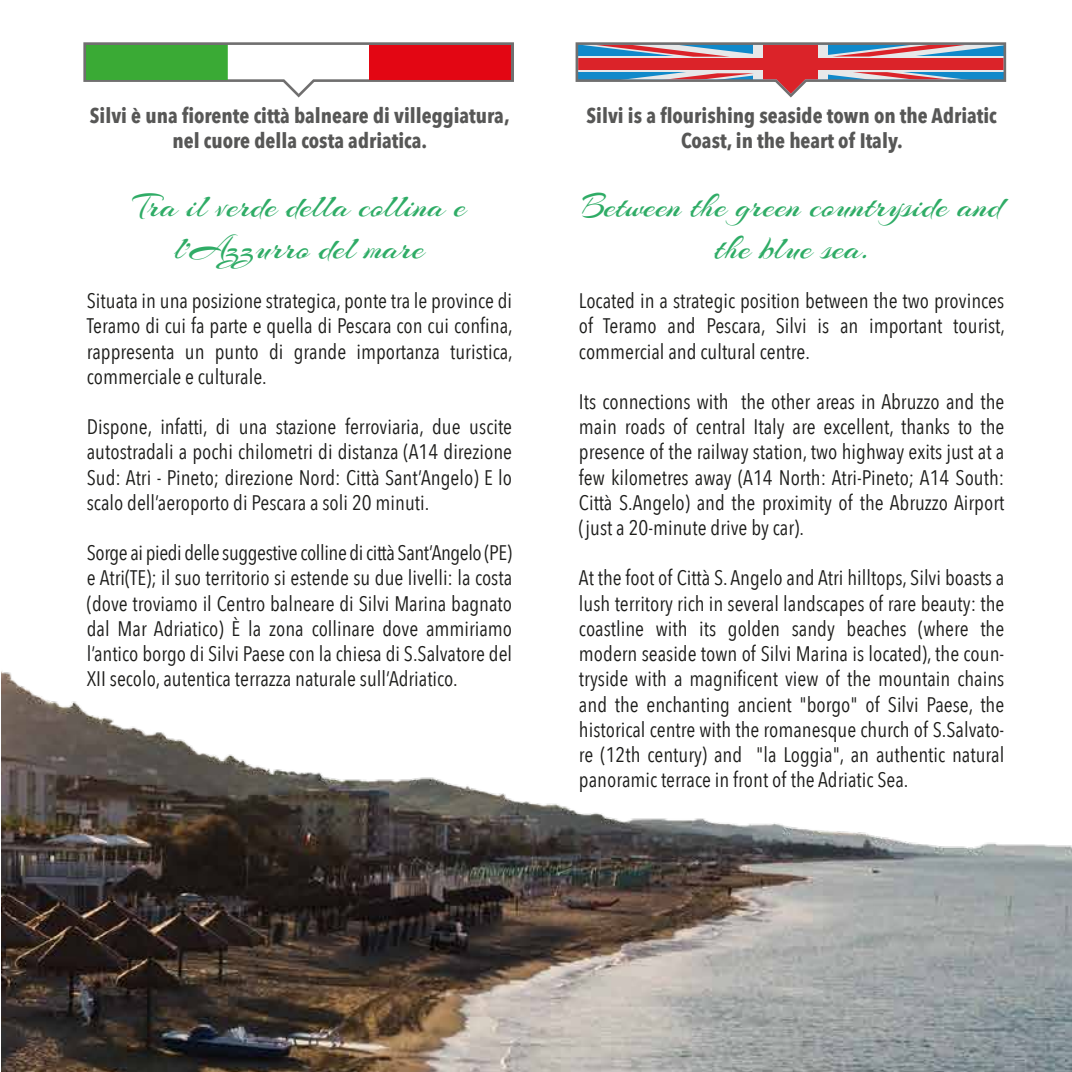
<style>
.page{position:relative;width:1072px;height:1072px;background:#fff}
.page>*{position:absolute;margin:0;border:0;box-sizing:border-box;transform-origin:0 0}
.t1{font:35px/42px "Arizonia";color:#2fac66;text-align:center}
.t2{font:21px/25.2px "Avenir Next Condensed";color:#1d1d1b;text-align:justify}
.t3{font:700 21px/25.2px "Avenir Next Condensed";color:#575756;text-align:center}
</style>
<div class="page">
<img style="left:1px;top:671px;width:1070px;height:400px">
<svg style="left:83px;top:42px;width:431px;height:56px"></svg>
<div style="left:369px;top:45px;width:142px;height:34px;background:#e30613"></div>
<svg style="left:575px;top:42px;width:432px;height:56px"></svg>
<svg style="left:763px;top:45px;width:54px;height:49px;fill:#db2329"></svg>
<div style="left:578px;top:59px;width:425px;height:11px;background:#db2329"></div>
<p class="t3" style="left:90px;top:103px;width:421px">Silvi è una fiorente città balneare di villeggiatura, nel cuore della costa adriatica.</p>
<h1 class="t1" style="left:133px;top:185px;width:335px">Tra il verde della collina e l’Azzurro del mare</h1>
<p class="t2" style="left:87px;top:287px;width:427px">Situata in una posizione strategica, ponte tra le province di Teramo di cui fa parte e quella di Pescara con cui confina, rappresenta un punto di grande importanza turistica, commerciale e culturale.</p>
<p class="t2" style="left:87px;top:413px;width:427px">Dispone, infatti, di una stazione ferroviaria, due uscite autostradali a pochi chilometri di distanza (A14 direzione Sud: Atri - Pineto; direzione Nord: Città Sant’Angelo) E lo scalo dell’aeroporto di Pescara a soli 20 minuti.</p>
<p class="t2" style="left:87px;top:539px;width:427px">Sorge ai piedi delle suggestive colline di città Sant’Angelo (PE) e Atri(TE); il suo territorio si estende su due livelli: la costa (dove troviamo il Centro balneare di Silvi Marina bagnato dal Mar Adriatico) È la zona collinare dove ammiriamo l’antico borgo di Silvi Paese con la chiesa di S.Salvatore del XII secolo, autentica terrazza naturale sull’Adriatico.</p>
<p class="t3" style="left:586px;top:103px;width:411px">Silvi is a flourishing seaside town on the Adriatic<br>Coast, in the heart of Italy.</p>
<h1 class="t1" style="left:581px;top:185px;width:422px">Between the green countryside and the blue sea.</h1>
<p class="t2" style="left:579px;top:287px;width:427px">Located in a strategic position between the two provinces of Teramo and Pescara, Silvi is an important tourist, commercial and cultural centre.</p>
<p class="t2" style="left:579px;top:388px;width:427px">Its connections with the other areas in Abruzzo and the main roads of central Italy are excellent, thanks to the presence of the railway station, two highway exits just at a few kilometres away (A14 North: Atri-Pineto; A14 South:<br>Città S.Angelo) and the proximity of the Abruzzo Airport (just a 20-minute drive by car).</p>
<p class="t2" style="left:579px;top:564px;width:427px">At the foot of Città S. Angelo and Atri hilltops, Silvi boasts a lush territory rich in several landscapes of rare beauty: the coastline with its golden sandy beaches (where the modern seaside town of Silvi Marina is located), the coun&shy;tryside with a magnificent view of the mountain chains and the enchanting ancient "borgo" of Silvi Paese, the historical centre with the romanesque church of S.Salvato&shy;re (12th century) and "la Loggia", an authentic natural panoramic terrace in front of the Adriatic Sea.</p>
</div>
